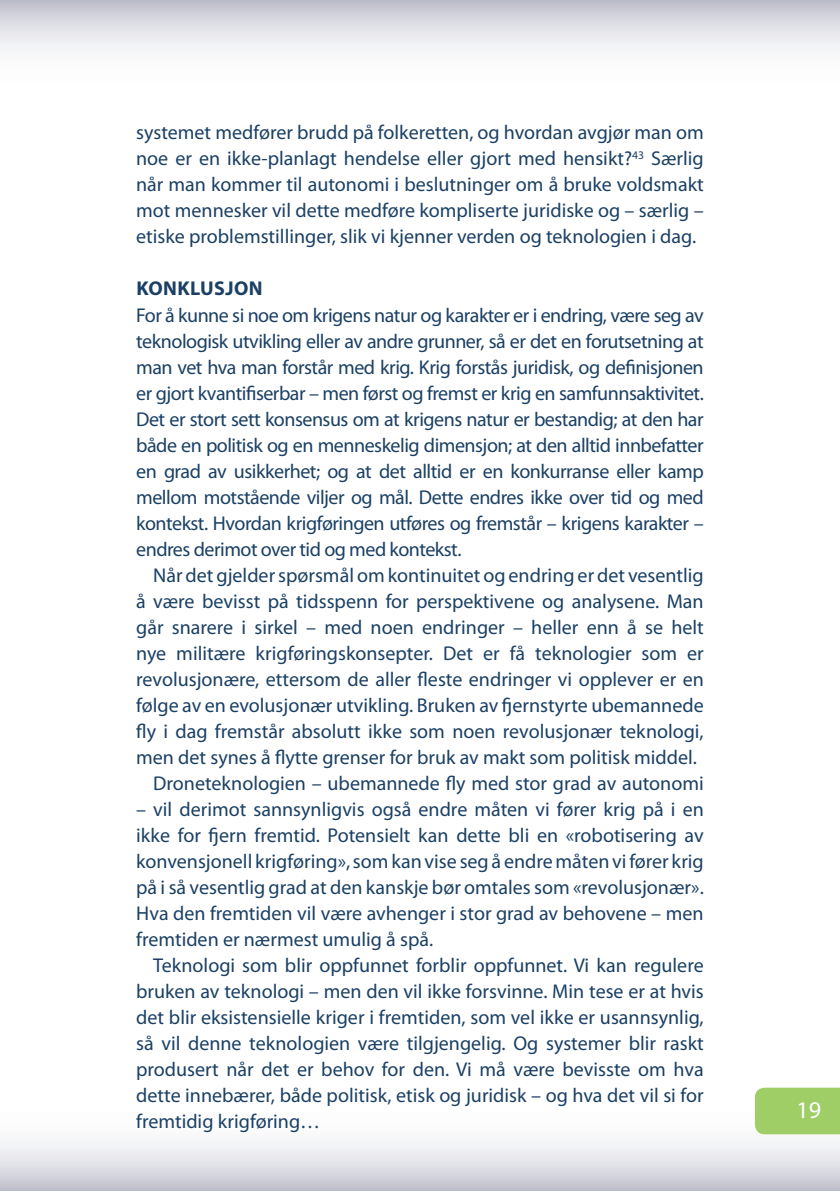
<style>
.page{position:relative;width:840px;height:1191px;background:#fff}
.page>*{position:absolute;margin:0;border:0;box-sizing:border-box;transform-origin:0 0}
.t1{font:24px "Myriad Pro";color:#fff}
.t2{font:20px/26px "Myriad Pro";color:#1b4064;text-align:justify}
.Heading_1{font:700 20px "Myriad Pro";letter-spacing:.02em;color:#1b4064}
</style>
<div class="page">
<svg style="left:0;top:1134px;width:839px;height:57px"></svg>
<svg style="left:0;top:0;width:839px;height:50px"></svg>
<div style="left:754px;top:1087px;width:85px;height:47px;background:#9fce66"></div>
<p class="t2" style="left:136px;top:119px;width:568px">systemet medfører brudd på folkeretten, og hvordan avgjør man om noe er en ikke-planlagt hendelse eller gjort med hensikt?<sup>43</sup> Særlig når man kommer til autonomi i beslutninger om å bruke voldsmakt mot mennesker vil dette medføre kompliserte juridiske og – særlig – etiske problemstillinger, slik vi kjenner verden og teknologien i dag.</p>
<p class="Heading_1" style="left:136px;top:276px;width:128px">KONKLUSJON</p>
<p class="t2" style="left:136px;top:301px;width:569px">For å kunne si noe om krigens natur og karakter er i endring, være seg av teknologisk utvikling eller av andre grunner, så er det en forutsetning at man vet hva man forstår med krig. Krig forstås juridisk, og definisjonen er gjort kvantifiserbar – men først og fremst er krig en samfunnsaktivitet.<br>Det er stort sett konsensus om at krigens natur er bestandig; at den har både en politisk og en menneskelig dimensjon; at den alltid innbefatter en grad av usikkerhet; og at det alltid er en konkurranse eller kamp mellom motstående viljer og mål. Dette endres ikke over tid og med kontekst. Hvordan krigføringen utføres og fremstår – krigens karakter – endres derimot over tid og med kontekst.</p>
<p class="t2" style="left:136px;top:561px;width:568px;text-indent:17px">Når det gjelder spørsmål om kontinuitet og endring er det vesentlig å være bevisst på tidsspenn for perspektivene og analysene. Man går snarere i sirkel – med noen endringer – heller enn å se helt nye militære krigføringskonsepter. Det er få teknologier som er revolusjonære, ettersom de aller fleste endringer vi opplever er en følge av en evolusjonær utvikling. Bruken av fjernstyrte ubemannede fly i dag fremstår absolutt ikke som noen revolusjonær teknologi, men det synes å flytte grenser for bruk av makt som politisk middel.</p>
<p class="t2" style="left:153px;top:769px;width:551px">Droneteknologien – ubemannede fly med stor grad av autonomi</p>
<p class="t2" style="left:136px;top:795px;width:568px">– vil derimot sannsynligvis også endre måten vi fører krig på i en ikke for fjern fremtid. Potensielt kan dette bli en «robotisering av konvensjonell krigføring», som kan vise seg å endre måten vi fører krig på i så vesentlig grad at den kanskje bør omtales som «revolusjonær».<br>Hva den fremtiden vil være avhenger i stor grad av behovene – men fremtiden er nærmest umulig å spå.</p>
<p class="t2" style="left:136px;top:951px;width:568px;text-indent:17px">Teknologi som blir oppfunnet forblir oppfunnet. Vi kan regulere bruken av teknologi – men den vil ikke forsvinne. Min tese er at hvis det blir eksistensielle kriger i fremtiden, som vel ikke er usannsynlig, så vil denne teknologien være tilgjengelig. Og systemer blir raskt produsert når det er behov for den. Vi må være bevisste om hva dette innebærer, både politisk, etisk og juridisk – og hva det vil si for fremtidig krigføring…</p>
<p class="t1" style="left:796px;top:1094px;width:26px">19</p>
</div>
